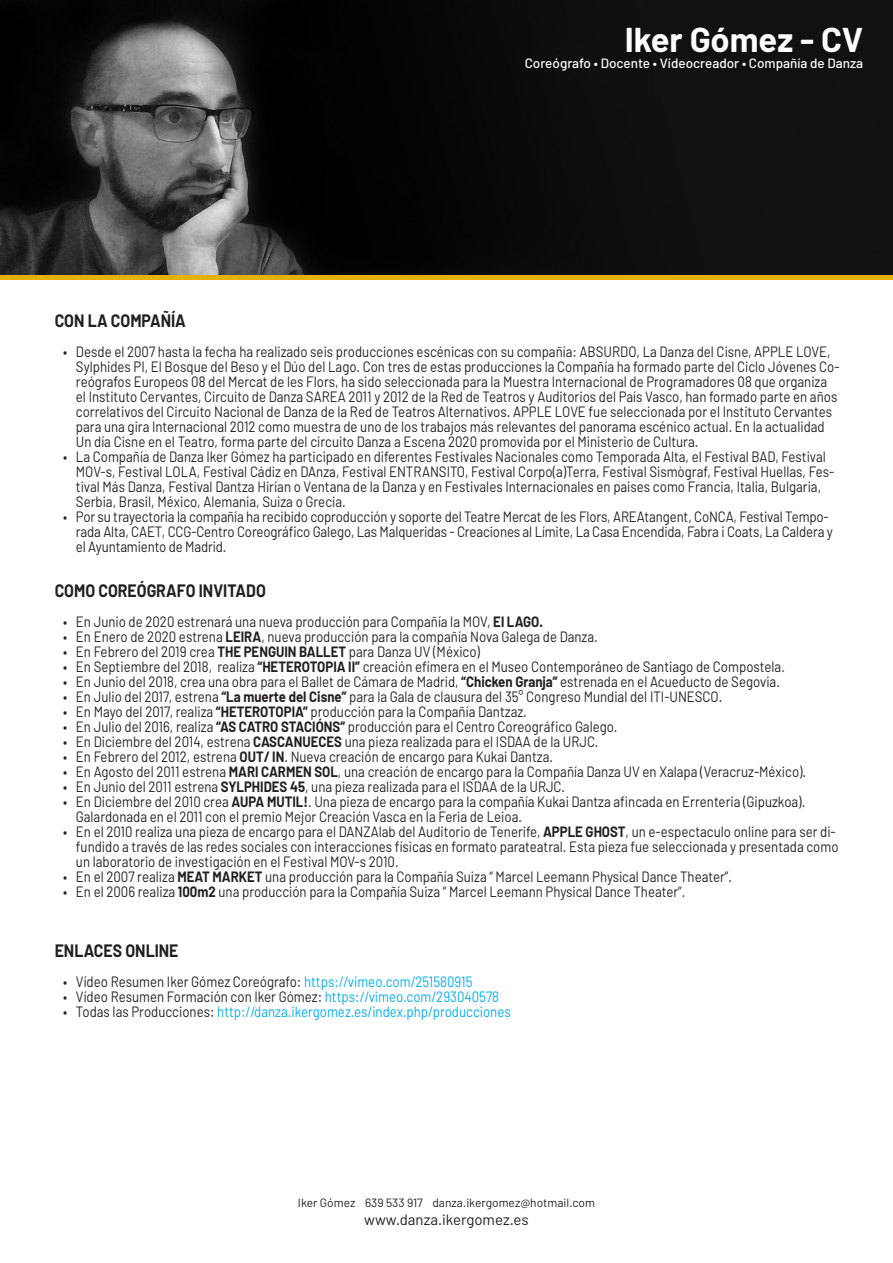
<style>
.page{position:relative;width:893px;height:1263px;background:#fff}
.page>*{position:absolute;margin:0;border:0;box-sizing:border-box;transform-origin:0 0}
.t1{font:700 34.5px "Barlow";color:#fff}
.t2{font:700 18px "Barlow";color:#231f20;scale:.88 1}
.t3{font:15px/15px "Barlow";color:#231f20;scale:.88 1}
.t4{font:15px "Barlow";color:#00aeef;scale:.88 1}
.t5{font:15px "Barlow";color:#231f20}
.t6{font:500 13.5px "Barlow";color:#fff}
.t7{font:12px "Barlow";color:#231f20}
.s1{font-weight:700}
.s2{color:#00aeef}
.s3{color:#231f20}
</style>
<div class="page">
<img style="left:0;top:0;width:893px;height:276px">
<hr style="left:0;top:276px;width:893px;height:4px;background:#e5b20b">
<p class="t1" style="left:625px;top:18px;width:240px">Iker Gómez - CV</p>
<p class="t6" style="left:525px;top:55px;width:340px">Coreógrafo • Docente • Vídeocreador • Compañía de Danza</p>
<p class="t2" style="left:55px;top:309px;width:151px">CON LA COMPAÑÍA</p>
<p class="t3" style="left:76px;top:344px;width:869px;text-indent:-13px">• Desde el 2007 hasta la fecha ha realizado seis producciones escénicas con su compañía: ABSURDO, La Danza del Cisne, APPLE LOVE, Sylphides PI, El Bosque del Beso y el Dúo del Lago. Con tres de estas producciones la Compañía ha formado parte del Ciclo Jóvenes Co&shy;reógrafos Europeos 08 del Mercat de les Flors, ha sido seleccionada para la Muestra Internacional de Programadores 08 que organiza el Instituto Cervantes, Circuito de Danza SAREA 2011 y 2012 de la Red de Teatros y Auditorios del País Vasco, han formado parte en años correlativos del Circuito Nacional de Danza de la Red de Teatros Alternativos. APPLE LOVE fue seleccionada por el Instituto Cervantes para una gira Internacional 2012 como muestra de uno de los trabajos más relevantes del panorama escénico actual. En la actualidad Un día Cisne en el Teatro, forma parte del circuito Danza a Escena 2020 promovida por el Ministerio de Cultura.</p>
<p class="t3" style="left:76px;top:449px;width:863px;text-indent:-13px">• La Compañía de Danza Iker Gómez ha participado en diferentes Festivales Nacionales como Temporada Alta, el Festival BAD, Festival MOV-s, Festival LOLA, Festival Cádiz en DAnza, Festival ENTRANSITO, Festival Corpo(a)Terra, Festival Sismògraf, Festival Huellas, Fes&shy;tival Más Danza, Festival Dantza Hirian o Ventana de la Danza y en Festivales Internacionales en paises como Francia, Italia, Bulgaria, Serbia, Brasil, México, Alemania, Suiza o Grecia.</p>
<p class="t3" style="left:76px;top:509px;width:862px;text-indent:-13px">• Por su trayectoria la compañía ha recibido coproducción y soporte del Teatre Mercat de les Flors, AREAtangent, CoNCA, Festival Tempo&shy;rada Alta, CAET, CCG-Centro Coreográfico Galego, Las Malqueridas - Creaciones al Límite, La Casa Encendida, Fabra i Coats, La Caldera y el Ayuntamiento de Madrid.</p>
<p class="t2" style="left:55px;top:579px;width:241px">COMO COREÓGRAFO INVITADO</p>
<p class="t3" style="left:63px;top:614px;width:547px">• En Junio de 2020 estrenará una nueva producción para Compañía la MOV, <span class="s1">El LAGO.</span></p>
<p class="t3" style="left:63px;top:629px;width:609px">• En Enero de 2020 estrena <span class="s1">LEIRA</span>, nueva producción para la compañía Nova Galega de Danza.</p>
<p class="t3" style="left:63px;top:644px;width:475px">• En Febrero del 2019 crea <span class="s1">THE PENGUIN BALLET</span> para Danza UV (México)</p>
<p class="t3" style="left:63px;top:659px;width:822px">• En Septiembre del 2018, realiza <span class="s1">“HETEROTOPIA II”</span> creación efímera en el Museo Contemporáneo de Santiago de Compostela.</p>
<p class="t3" style="left:63px;top:674px;width:816px">• En Junio del 2018, crea una obra para el Ballet de Cámara de Madrid, <span class="s1">“Chicken Granja”</span> estrenada en el Acueducto de Segovia.</p>
<p class="t3" style="left:63px;top:689px;width:750px">• En Julio del 2017, estrena <span class="s1">“La muerte del Cisne”</span> para la Gala de clausura del 35° Congreso Mundial del ITI-UNESCO.</p>
<p class="t3" style="left:63px;top:704px;width:528px">• En Mayo del 2017, realiza <span class="s1">“HETEROTOPIA”</span> producción para la Compañía Dantzaz.</p>
<p class="t3" style="left:63px;top:719px;width:631px">• En Julio del 2016, realiza <span class="s1">“AS CATRO STACIÓNS”</span> producción para el Centro Coreográfico Galego.</p>
<p class="t3" style="left:63px;top:734px;width:610px">• En Diciembre del 2014, estrena <span class="s1">CASCANUECES</span> una pieza realizada para el ISDAA de la URJC.</p>
<p class="t3" style="left:63px;top:749px;width:558px">• En Febrero del 2012, estrena <span class="s1">OUT/ IN</span>. Nueva creación de encargo para Kukai Dantza.</p>
<p class="t3" style="left:63px;top:764px;width:846px">• En Agosto del 2011 estrena <span class="s1">MARI CARMEN SOL</span>, una creación de encargo para la Compañía Danza UV en Xalapa (Veracruz-México).</p>
<p class="t3" style="left:63px;top:779px;width:572px">• En Junio del 2011 estrena <span class="s1">SYLPHIDES 45</span>, una pieza realizada para el ISDAA de la URJC.</p>
<p class="t3" style="left:76px;top:794px;width:830px;text-indent:-13px">• En Diciembre del 2010 crea <span class="s1">AUPA MUTIL!</span>. Una pieza de encargo para la compañía Kukai Dantza afincada en Errenteria (Gipuzkoa).<br>Galardonada en el 2011 con el premio Mejor Creación Vasca en la Feria de Leioa.</p>
<p class="t3" style="left:76px;top:824px;width:868px;text-indent:-13px">• En el 2010 realiza una pieza de encargo para el DANZAlab del Auditorio de Tenerife, <span class="s1">APPLE GHOST</span>, un e-espectaculo online para ser di&shy;fundido a través de las redes sociales con interacciones físicas en formato parateatral. Esta pieza fue seleccionada y presentada como un laboratorio de investigación en el Festival MOV-s 2010.</p>
<p class="t3" style="left:63px;top:869px;width:762px">• En el 2007 realiza <span class="s1">MEAT MARKET</span> una producción para la Compañía Suiza “ Marcel Leemann Physical Dance Theater”.</p>
<p class="t3" style="left:63px;top:884px;width:709px">• En el 2006 realiza <span class="s1">100m2</span> una producción para la Compañía Suiza “ Marcel Leemann Physical Dance Theater”.</p>
<p class="t2" style="left:55px;top:939px;width:142px">ENLACES ONLINE</p>
<p class="t3" style="left:63px;top:974px;width:467px">• Vídeo Resumen Iker Gómez Coreógrafo: <span class="s2">https://vimeo.com/251580915</span></p>
<p class="t3" style="left:63px;top:989px;width:497px">• Vídeo Resumen Formación con Iker Gómez: <span class="s2">https://vimeo.com/293040578</span></p>
<p class="t4" style="left:63px;top:1002px;width:510px"><span class="s3">• Todas las Producciones:</span> http://danza.ikergomez.es/index.php/producciones</p>
<p class="t7" style="left:298px;top:1195px;width:299px">Iker Gómez 639 533 917 danza.ikergomez@hotmail.com</p>
<p class="t5" style="left:364px;top:1210px;width:166px">www.danza.ikergomez.es</p>
</div>
